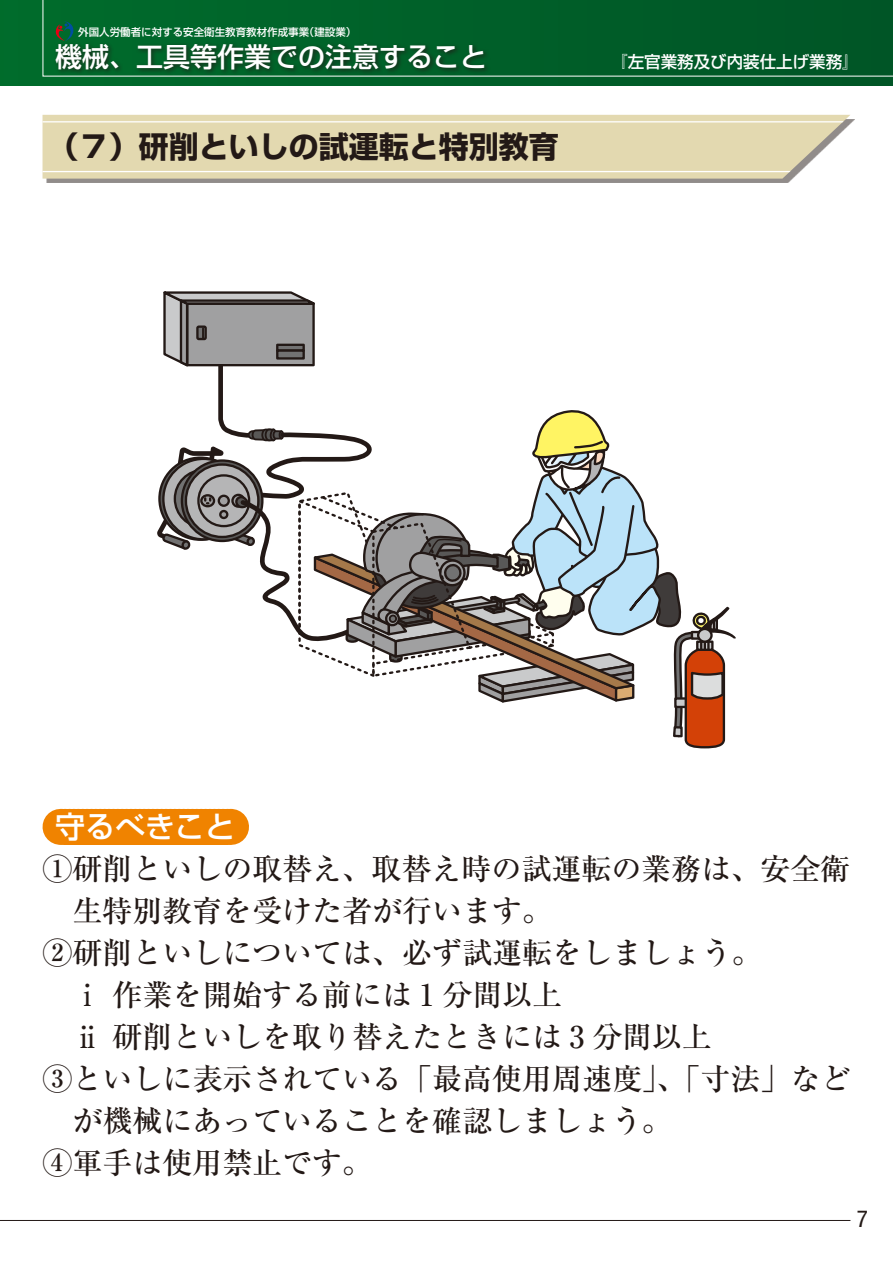
<style>
.page{position:relative;width:893px;height:1263px;background:#fff}
.page>*{position:absolute;margin:0;border:0;box-sizing:border-box;transform-origin:0 0}
.t1{font:500 30px "Ryumin Pro";color:#231916}
.t2{font:700 30px "Shin Go Pro";color:#231916}
.t3{font:500 30px "Shin Go Pro";color:#fff}
.t4{font:500 27px "Shin Go Pro";color:#fff}
.t5{font:condensed 23.4px "Helvetica Neue LT Std";color:#231916}
.t6{font:500 16.5px "Shin Go Pro";color:#fff}
.t7{font:500 10.5px "Shin Go Pro";color:#fff}
</style>
<div class="page">
<hr style="left:0;top:1220px;width:850px;height:1px;background:#231916">
<div style="left:0;top:0;width:893px;height:85px;background:linear-gradient(to right,#006c2c,#005526)"></div>
<svg style="left:0;top:0;width:1px;height:77px"></svg>
<svg style="left:42px;top:0;width:851px;height:77px;background:#04612c"></svg>
<svg style="left:157px;top:291px;width:579px;height:457px"></svg>
<div style="left:53px;top:41px;width:438px;height:34px;background:#231916;opacity:.75"></div>
<svg style="left:56px;top:21px;width:17px;height:20px"></svg>
<div style="left:47px;top:119px;width:808px;height:64px;background:#231916;opacity:.5"></div>
<svg style="left:43px;top:115px;width:807px;height:64px;background:#e2d9b2"></svg>
<svg style="left:43px;top:121px;width:801px;height:1px"></svg>
<svg style="left:43px;top:171px;width:748px;height:1px"></svg>
<div style="left:65px;top:809px;width:163px;height:36px;background:#f08300"></div>
<hr style="left:61px;top:809px;width:1px;height:36px;background:#f08300">
<hr style="left:230px;top:809px;width:1px;height:36px;background:#f08300">
<p class="t7" style="left:78px;top:23px;width:280px">外国人労働者に対する安全衛生教育教材作成事業（建設業）</p>
<p class="t4" style="left:55px;top:34px;width:433px">機械、工具等作業での注意すること</p>
<p class="t6" style="left:611px;top:48px;width:249px">『左官業務及び内装仕上げ業務』</p>
<p class="t2" style="left:49px;top:123px;width:512px">（７）研削といしの試運転と特別教育</p>
<p class="t3" style="left:55px;top:802px;width:182px">守るべきこと</p>
<p class="t1" style="left:43px;top:845px;width:809px">①研削といしの取替え、取替え時の試運転の業務は、安全衛</p>
<p class="t1" style="left:72px;top:887px;width:481px">生特別教育を受けた者が行います。</p>
<p class="t1" style="left:43px;top:929px;width:721px">②研削といしについては、必ず試運転をしましょう。</p>
<p class="t1" style="left:43px;top:971px;width:521px">　ⅰ 作業を開始する前には 1 分間以上</p>
<p class="t1" style="left:43px;top:1013px;width:671px">　ⅱ 研削といしを取り替えたときには 3 分間以上</p>
<p class="t1" style="left:43px;top:1055px;width:809px">③といしに表示されている「最高使用周速度」、「寸法」など</p>
<p class="t1" style="left:72px;top:1097px;width:601px">が機械にあっていることを確認しましょう。</p>
<p class="t1" style="left:43px;top:1139px;width:331px">④軍手は使用禁止です。</p>
<p class="t5" style="left:857px;top:1205px;width:13px">7</p>
</div>
